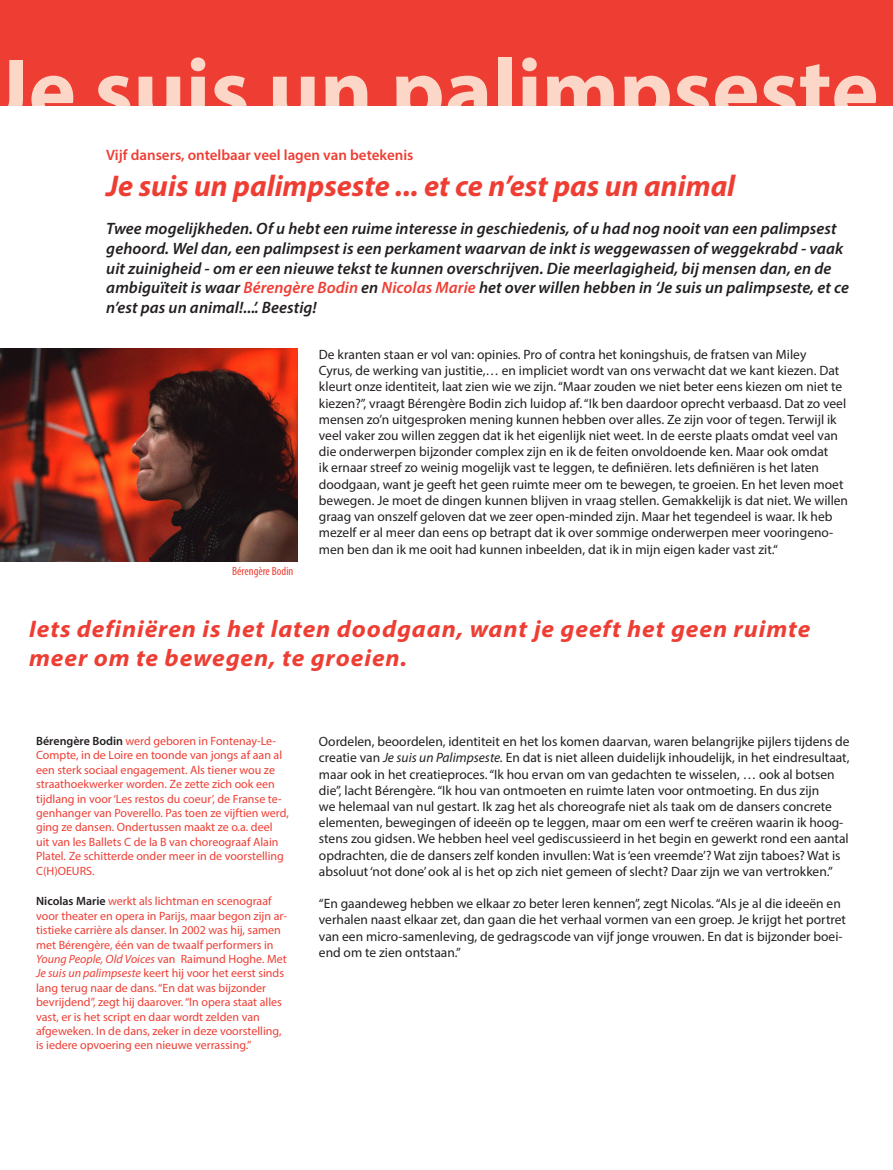
<style>
.page{position:relative;width:893px;height:1170px;background:#fff}
.page>*{position:absolute;margin:0;border:0;box-sizing:border-box;transform-origin:0 0}
.t1{font:700 90px "Myriad Pro";color:#fcd6c7}
.t2{font:italic 700 30px "Myriad Pro";color:#ee3e34}
.t3{font:italic 700 24px/28.8px "Myriad Pro";letter-spacing:.035em;color:#ee3e34;scale:1.05 1}
.t4{font:italic 600 16.5px/19.8px "Myriad Pro";letter-spacing:.005em;color:#231f20}
.t5{font:600 15px "Myriad Pro";color:#ee3e34}
.t6{font:13.5px/16.2px "Myriad Pro";color:#231f20}
.t7{font:12px/14.4px "Myriad Pro";color:#ee3e34}
.t8{font:condensed 12px "Myriad Pro";color:#ee3e34}
.s1{color:#ee3e34}
.s2{font-weight:600;color:#231f20}
.s3{font-style:italic}
</style>
<div class="page">
<div style="left:0;top:0;width:893px;height:106px;background:#ee3e34"></div>
<img style="left:0;top:349px;width:298px;height:212px">
<p class="t1" style="left:-9px;top:32px;width:889px">Je suis un palimpseste</p>
<p class="t5" style="left:106px;top:145px;width:309px">Vijf dansers, ontelbaar veel lagen van betekenis</p>
<p class="t2" style="left:106px;top:166px;width:630px">Je suis un palimpseste ... et ce n’est pas un animal</p>
<p class="t4" style="left:106px;top:218px;width:744px">Twee mogelijkheden. Of u hebt een ruime interesse in geschiedenis, of u had nog nooit van een palimpsest gehoord. Wel dan, een palimpsest is een perkament waarvan de inkt is weggewassen of weggekrabd - vaak uit zuinigheid - om er een nieuwe tekst te kunnen overschrijven. Die meerlagigheid, bij mensen dan, en de ambiguïteit is waar <span class="s1">Bérengère Bodin</span> en <span class="s1">Nicolas Marie</span> het over willen hebben in ‘Je suis un palimpseste, et ce n’est pas un animal!...’. Beestig!</p>
<p class="t8" style="left:232px;top:563px;width:63px">Bérengère Bodin</p>
<p class="t6" style="left:319px;top:346px;width:531px">De kranten staan er vol van: opinies. Pro of contra het koningshuis, de fratsen van Miley<br>Cyrus, de werking van justitie,… en impliciet wordt van ons verwacht dat we kant kiezen. Dat kleurt onze identiteit, laat zien wie we zijn. “Maar zouden we niet beter eens kiezen om niet te kiezen?”, vraagt Bérengère Bodin zich luidop af. “Ik ben daardoor oprecht verbaasd. Dat zo veel mensen zo’n uitgesproken mening kunnen hebben over alles. Ze zijn voor of tegen. Terwijl ik veel vaker zou willen zeggen dat ik het eigenlijk niet weet. In de eerste plaats omdat veel van die onderwerpen bijzonder complex zijn en ik de feiten onvoldoende ken. Maar ook omdat<br>ik ernaar streef zo weinig mogelijk vast te leggen, te definiëren. Iets definiëren is het laten doodgaan, want je geeft het geen ruimte meer om te bewegen, te groeien. En het leven moet bewegen. Je moet de dingen kunnen blijven in vraag stellen. Gemakkelijk is dat niet. We willen graag van onszelf geloven dat we zeer open-minded zijn. Maar het tegendeel is waar. Ik heb mezelf er al meer dan eens op betrapt dat ik over sommige onderwerpen meer vooringeno&shy;men ben dan ik me ooit had kunnen inbeelden, dat ik in mijn eigen kader vast zit.“</p>
<p class="t3" style="left:29px;top:614px;width:746px">Iets definiëren is het laten doodgaan, want je geeft het geen ruimte meer om te bewegen, te groeien.</p>
<p class="t7" style="left:36px;top:733px;width:254px"><span class="s2">Bérengère Bodin</span> werd geboren in Fontenay-Le-Compte, in de Loire en toonde van jongs af aan al een sterk sociaal engagement. Als tiener wou ze straathoekwerker worden. Ze zette zich ook een tijdlang in voor ‘Les restos du coeur’, de Franse te&shy;genhanger van Poverello. Pas toen ze vijftien werd, ging ze dansen. Ondertussen maakt ze o.a. deel uit van les Ballets C de la B van choreograaf Alain Platel. Ze schitterde onder meer in de voorstelling C(H)OEURS.</p>
<p class="t7" style="left:36px;top:893px;width:252px"><span class="s2">Nicolas Marie</span> werkt als lichtman en scenograaf voor theater en opera in Parijs, maar begon zijn ar&shy;tistieke carrière als danser. In 2002 was hij, samen met Bérengère, één van de twaalf performers in <span class="s3">Young People, Old Voices</span> van Raimund Hoghe. Met <span class="s3">Je suis un palimpseste</span> keert hij voor het eerst sinds lang terug naar de dans. “En dat was bijzonder bevrijdend”, zegt hij daarover. “In opera staat alles vast, er is het script en daar wordt zelden van afgeweken. In de dans, zeker in deze voorstelling, is iedere opvoering een nieuwe verrassing.”</p>
<p class="t6" style="left:319px;top:733px;width:532px">Oordelen, beoordelen, identiteit en het los komen daarvan, waren belangrijke pijlers tijdens de creatie van <span class="s3">Je suis un Palimpseste.</span> En dat is niet alleen duidelijk inhoudelijk, in het eindresultaat, maar ook in het creatieproces. “Ik hou ervan om van gedachten te wisselen, … ook al botsen die”, lacht Bérengère. “Ik hou van ontmoeten en ruimte laten voor ontmoeting. En dus zijn<br>we helemaal van nul gestart. Ik zag het als choreografe niet als taak om de dansers concrete elementen, bewegingen of ideeën op te leggen, maar om een werf te creëren waarin ik hoog&shy;stens zou gidsen. We hebben heel veel gediscussieerd in het begin en gewerkt rond een aantal opdrachten, die de dansers zelf konden invullen: Wat is ‘een vreemde’? Wat zijn taboes? Wat is absoluut ‘not done’ ook al is het op zich niet gemeen of slecht? Daar zijn we van vertrokken.”</p>
<p class="t6" style="left:319px;top:895px;width:529px">“En gaandeweg hebben we elkaar zo beter leren kennen”, zegt Nicolas. “Als je al die ideeën en verhalen naast elkaar zet, dan gaan die het verhaal vormen van een groep. Je krijgt het portret van een micro-samenleving, de gedragscode van vijf jonge vrouwen. En dat is bijzonder boei&shy;end om te zien ontstaan.”</p>
</div>
